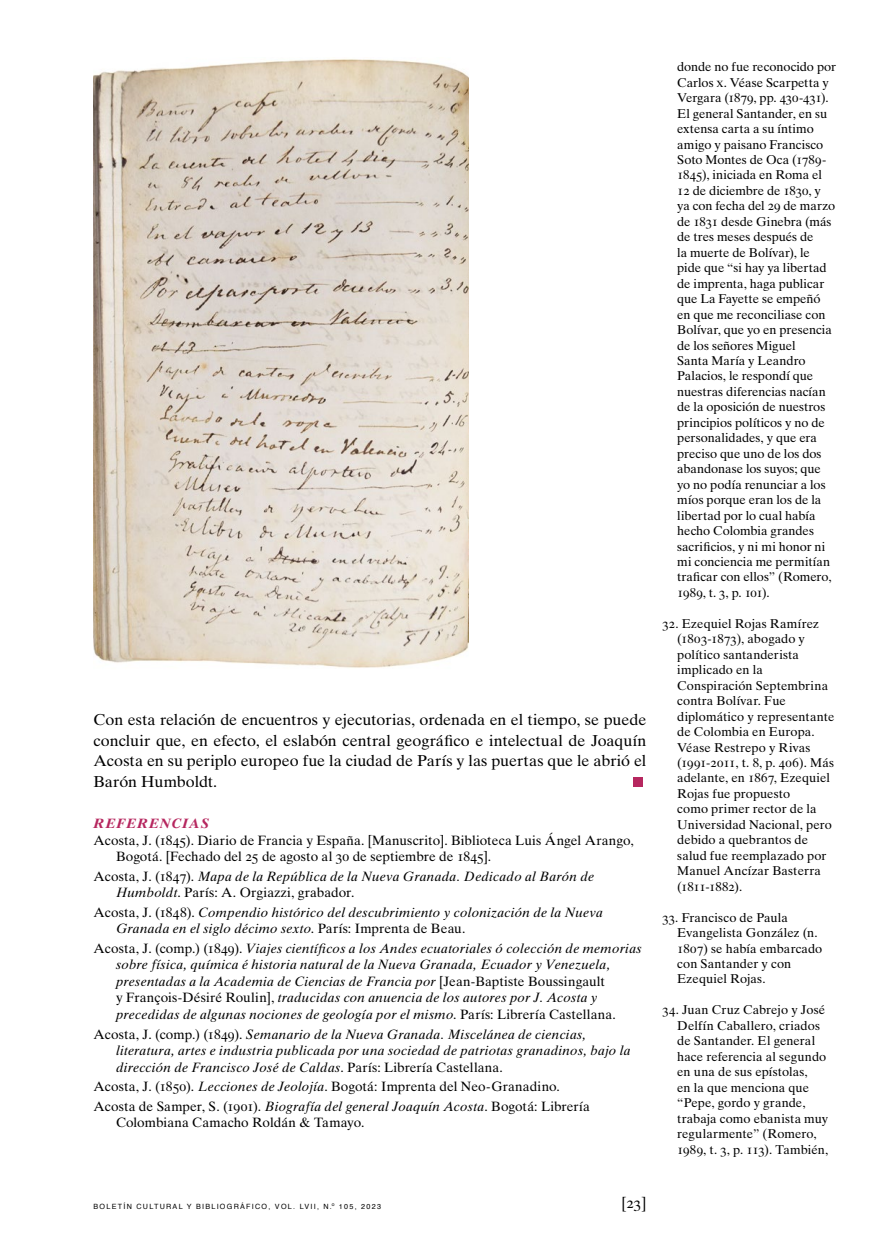
<style>
.page{position:relative;width:893px;height:1255px;background:#fff}
.page>*{position:absolute;margin:0;border:0;box-sizing:border-box;transform-origin:0 0}
.t1{font:15.75px/20.7px "Times Ten LT Std";letter-spacing:-.005em;color:#000;text-align:justify}
.t2{font:15px "Times Ten LT Std";color:#000}
.t3{font:italic 13.5px/16.5px "Times Ten LT Std";letter-spacing:.02em;color:#000}
.t4{font:13.5px/16.5px "Times Ten LT Std";letter-spacing:.005em;color:#000}
.t5{font:italic 700 13.5px "Times Ten LT Std";letter-spacing:.07em;color:#b6275f}
.t6{font:12.75px/15.5px "Times Ten LT Std";color:#000}
.t7{font:7.2px "Helvetica";letter-spacing:.175em;color:#000}
.t8{font:5.1px "Helvetica";color:#000}
.s1{font-style:normal}
.s2{font-style:italic}
</style>
<div class="page">
<img style="left:94px;top:59px;width:375px;height:609px">
<div style="left:634px;top:777px;width:9px;height:10px;background:#b6275f"></div>
<p class="t1" style="left:94px;top:709px;width:554px">Con esta relación de encuentros y ejecutorias, ordenada en el tiempo, se puede concluir que, en efecto, el eslabón central geográfico e intelectual de Joaquín Acosta en su periplo europeo fue la ciudad de París y las puertas que le abrió el Barón Humboldt.</p>
<p class="t5" style="left:94px;top:815px;width:117px">REFERENCIAS</p>
<p class="t4" style="left:116px;top:832px;width:519px;text-indent:-23px">Acosta, J. (1845). Diario de Francia y España. [Manuscrito]. Biblioteca Luis Ángel Arango,<br>Bogotá. [Fechado del 25 de agosto al 30 de septiembre de 1845].</p>
<p class="t3" style="left:116px;top:867px;width:480px;text-indent:-23px"><span class="s1">Acosta, J. (1847).</span> Mapa de la República de la Nueva Granada. Dedicado al Barón de<br>Humboldt<span class="s1">. París: A. Orgiazzi, grabador.</span></p>
<p class="t3" style="left:116px;top:903px;width:488px;text-indent:-23px"><span class="s1">Acosta, J. (1848).</span> Compendio histórico del descubrimiento y colonización de la Nueva<br>Granada en el siglo décimo sexto<span class="s1">. París: Imprenta de Beau.</span></p>
<p class="t3" style="left:116px;top:939px;width:527px;text-indent:-23px"><span class="s1">Acosta, J. (comp.) (1849).</span> Viajes científicos a los Andes ecuatoriales ó colección de memorias sobre física, química é historia natural de la Nueva Granada, Ecuador y Venezuela, presentadas a la Academia de Ciencias de Francia por <span class="s1">[Jean-Baptiste Boussingault<br>y François-Désiré Roulin],</span> traducidas con anuencia de los autores por J. Acosta y precedidas de algunas nociones de geología por el mismo<span class="s1">. París: Librería Castellana.</span></p>
<p class="t3" style="left:116px;top:1025px;width:516px;text-indent:-23px"><span class="s1">Acosta, J. (comp.) (1849).</span> Semanario de la Nueva Granada. Miscelánea de ciencias, literatura, artes e industria publicada por una sociedad de patriotas granadinos, bajo la dirección de Francisco José de Caldas<span class="s1">. París: Librería Castellana.</span></p>
<p class="t4" style="left:94px;top:1076px;width:498px;line-height:19.5px">Acosta, J. (1850). <span class="s2">Lecciones de Jeolojía</span>. Bogotá: Imprenta del Neo-Granadino.<br>Acosta de Samper, S. (1901). <span class="s2">Biografía del general Joaquín Acosta</span>. Bogotá: Librería</p>
<p class="t4" style="left:116px;top:1114px;width:250px">Colombiana Camacho Roldán &amp; Tamayo.</p>
<p class="t7" style="left:94px;top:1201px;width:240px">BOLETÍN CULTURAL Y BIBLIOGRÁFICO, VOL. LVII, N.</p>
<p class="t2" style="left:621px;top:1194px;width:26px">[23]</p>
<p class="t8" style="left:332px;top:1199px;width:4px">o</p>
<p class="t7" style="left:339px;top:1201px;width:44px">105, 2023</p>
<p class="t6" style="left:677px;top:59px;width:160px">donde no fue reconocido por<br>Carlos x. Véase Scarpetta y<br>Vergara (1879, pp. 430-431).<br>El general Santander, en su extensa carta a su íntimo amigo y paisano Francisco<br>Soto Montes de Oca (1789-<br>1845), iniciada en Roma el<br>12 de diciembre de 1830, y ya con fecha del 29 de marzo de 1831 desde Ginebra (más de tres meses después de<br>la muerte de Bolívar), le pide que “si hay ya libertad de imprenta, haga publicar que La Fayette se empeñó en que me reconciliase con<br>Bolívar, que yo en presencia de los señores Miguel<br>Santa María y Leandro<br>Palacios, le respondí que nuestras diferencias nacían de la oposición de nuestros principios políticos y no de personalidades, y que era preciso que uno de los dos abandonase los suyos; que yo no podía renunciar a los míos porque eran los de la libertad por lo cual había hecho Colombia grandes sacrificios, y ni mi honor ni mi conciencia me permitían traficar con ellos” (Romero,<br>1989, t. 3, p. 101).</p>
<p class="t6" style="left:677px;top:615px;width:159px;text-indent:-15px">32. Ezequiel Rojas Ramírez (1803-1873), abogado y político santanderista implicado en la<br>Conspiración Septembrina contra Bolívar. Fue diplomático y representante de Colombia en Europa.<br>Véase Restrepo y Rivas (1991-2011, t. 8, p. 406). Más adelante, en 1867, Ezequiel<br>Rojas fue propuesto<br>como primer rector de la<br>Universidad Nacional, pero debido a quebrantos de salud fue reemplazado por<br>Manuel Ancízar Basterra (1811-1882).</p>
<p class="t6" style="left:677px;top:909px;width:147px;text-indent:-15px">33. Francisco de Paula<br>Evangelista González (n.<br>1807) se había embarcado con Santander y con<br>Ezequiel Rojas.</p>
<p class="t6" style="left:677px;top:1002px;width:153px;text-indent:-15px">34. Juan Cruz Cabrejo y José<br>Delfín Caballero, criados de Santander. El general hace referencia al segundo en una de sus epístolas,<br>en la que menciona que “Pepe, gordo y grande, trabaja como ebanista muy regularmente” (Romero,<br>1989, t. 3, p. 113). También,</p>
</div>
